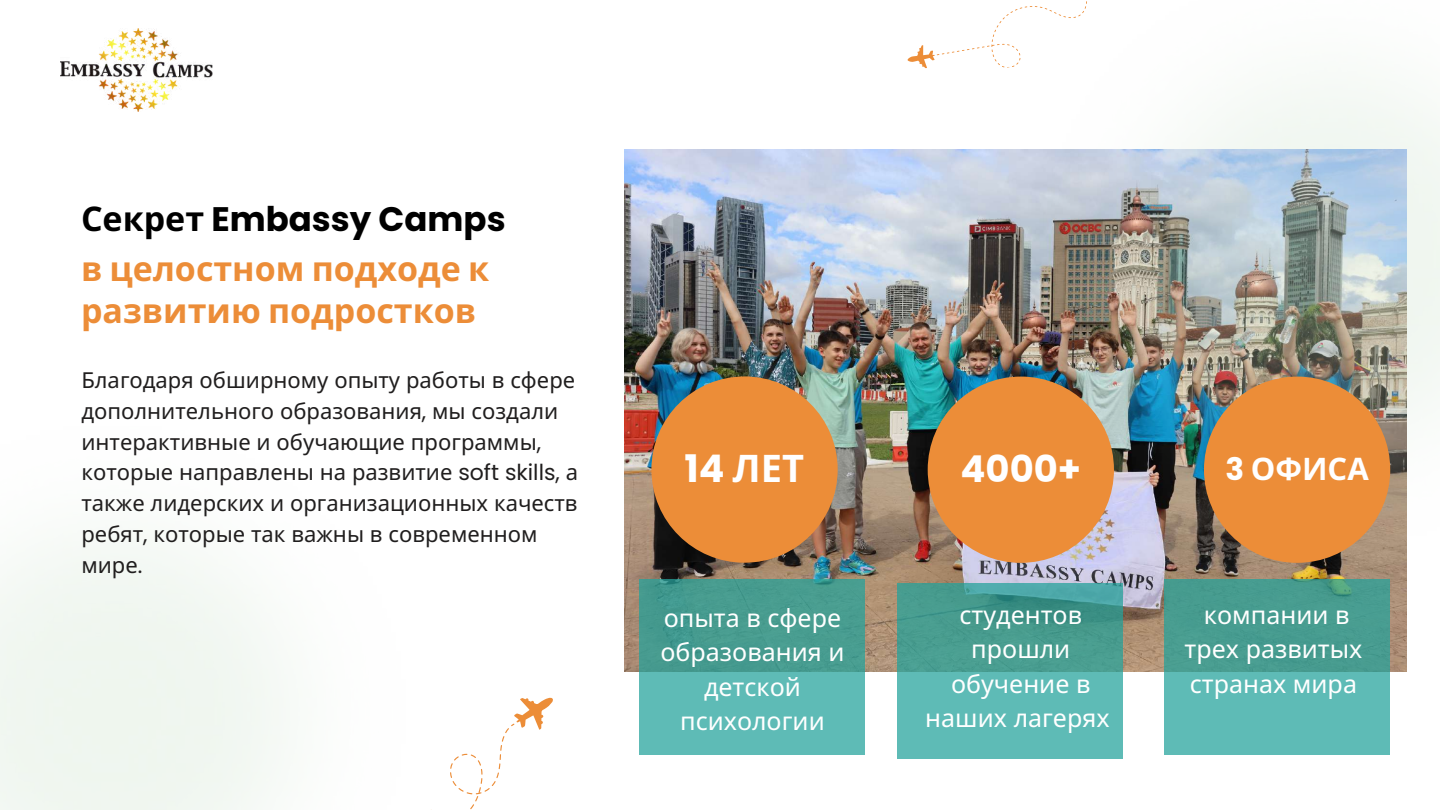
<style>
.page{position:relative;width:1440px;height:810px;background:#fff}
.page>*{position:absolute;margin:0;border:0;box-sizing:border-box;transform-origin:0 0}
.t1{font:700 38px "Noto Sans";color:#fff}
.t2{font:700 37px "Poppins";color:#fff}
.t3{font:700 34px/42px "Noto Sans";color:#ec8d38}
.t4{font:700 34px "Poppins";color:#000}
.t5{font:700 31px "Noto Sans";color:#fff}
.t6{font:25px/34.5px "Noto Sans";color:#fff;text-align:center}
.t7{font:22px/30.8px "Noto Sans";color:#201e1e}
.s1{font-family:"Noto Sans"}
.s2{font-family:"Poppins"}
</style>
<div class="page">
<img style="left:625px;top:150px;width:781px;height:521px">
<img style="left:1010px;top:91px;width:430px;height:489px">
<svg style="left:431px;top:697px;width:122px;height:113px"></svg>
<svg style="left:907px;top:1px;width:180px;height:68px"></svg>
<img style="left:61px;top:28px;width:151px;height:83px">
<div style="left:651px;top:376px;width:187px;height:187px;background:#ec8d38;border-radius:50%"></div>
<div style="left:928px;top:377px;width:186px;height:186px;background:#ec8d38;border-radius:50%"></div>
<div style="left:1204px;top:377px;width:186px;height:186px;background:#ec8d38;border-radius:50%"></div>
<svg style="left:639px;top:580px;width:226px;height:175px;background:#51aaa1"></svg>
<svg style="left:897px;top:583px;width:226px;height:176px;background:#52aba3"></svg>
<svg style="left:1164px;top:580px;width:226px;height:175px;background:#52aaa1"></svg>
<h3 class="t4" style="left:81px;top:195px;width:426px"><span class="s1">Секрет</span> Embassy Camps</h3>
<h3 class="t3" style="left:81px;top:247px;width:410px">в целостном подходе к развитию подростков</h3>
<p class="t7" style="left:81px;top:364px;width:498px">Благодаря обширному опыту работы в сфере дополнительного образования<span class="s2">,</span> мы создали интерактивные и обучающие программы<span class="s2">, </span>которые направлены на развитие <span class="s2">soft skills,</span> а также лидерских и организационных качеств ребят<span class="s2">,</span> которые так важны в современном мире<span class="s2">.</span></p>
<h1 class="t1" style="left:685px;top:441px;width:121px"><span class="s2">14</span> ЛЕТ</h1>
<h2 class="t2" style="left:961px;top:443px;width:122px">4000+</h2>
<h3 class="t5" style="left:1225px;top:447px;width:145px"><span class="s2">3</span> ОФИСА</h3>
<p class="t6" style="left:660px;top:600px;width:185px">опыта в сфере образования и детской психологии</p>
<p class="t6" style="left:925px;top:597px;width:186px">студентов прошли обучение в наших лагерях</p>
<p class="t6" style="left:1184px;top:597px;width:179px">компании в трех развитых странах мира</p>
</div>
